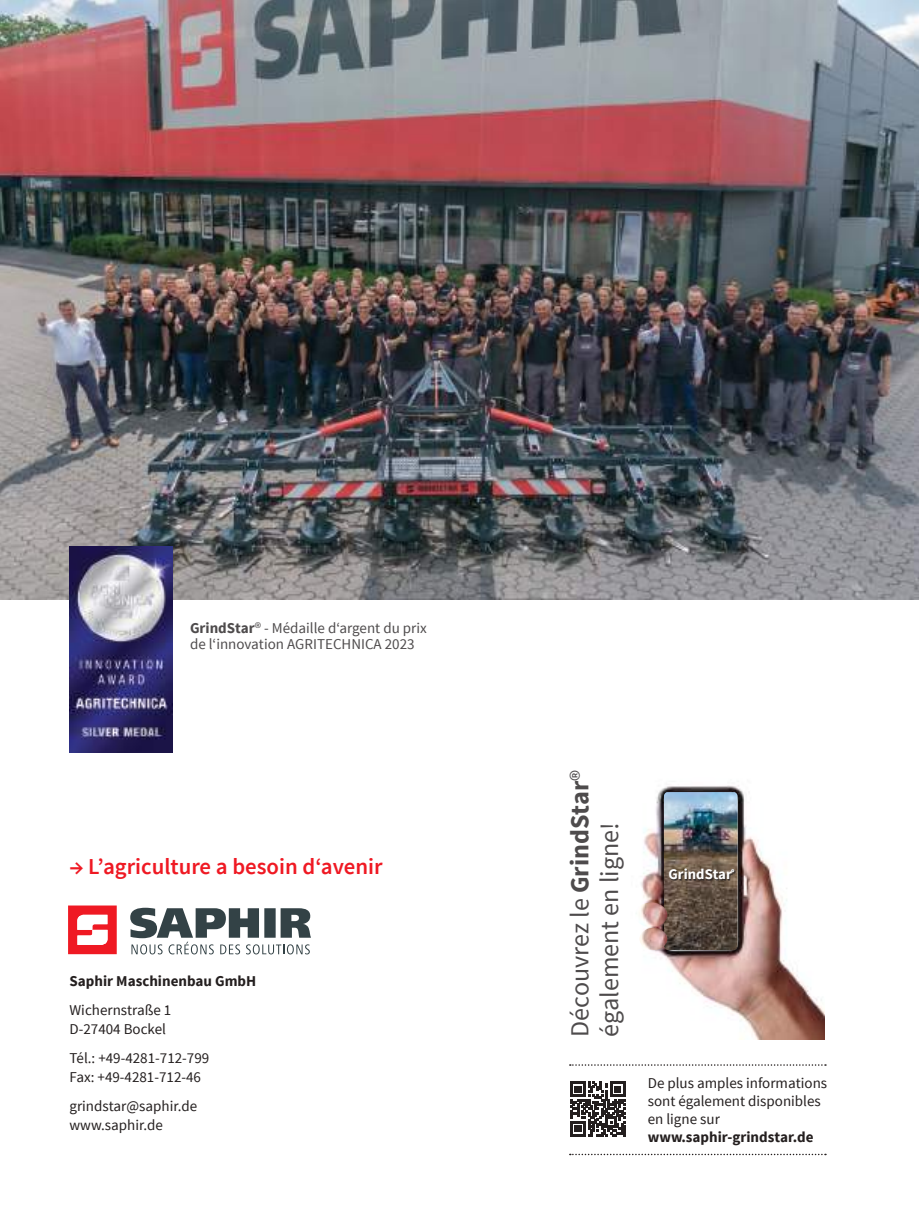
<style>
.page{position:relative;width:919px;height:1217px;background:#fff}
.page>*{position:absolute;margin:0;border:0;box-sizing:border-box;transform-origin:0 0}
.t1{font:25.95px/29.7px "Source Sans Pro";color:#4e4b4c}
.t2{font:600 22.8px "Source Sans Pro";color:#ef1923}
.t3{font:15px/19.5px "Source Sans Pro";color:#241f1f}
.t4{font:15px/16.5px "Source Sans Pro";color:#4e4b4c}
.t5{font:700 15px "Source Sans Pro";color:#241f1f}
.t6{font:700 14.7px "Source Sans Pro";color:#fff}
.t7{font:4.65px "Source Sans Pro";color:#4e4b4c}
.s1{font-weight:700}
</style>
<div class="page">
<img style="left:0;top:0;width:918px;height:599px">
<svg style="left:569px;top:1153px;width:256px;height:1px"></svg>
<svg style="left:569px;top:1064px;width:256px;height:1px"></svg>
<svg style="left:570px;top:1081px;width:55px;height:55px"></svg>
<img style="left:641px;top:785px;width:183px;height:254px">
<img style="left:664px;top:792px;width:73px;height:157px">
<img style="left:639px;top:902px;width:28px;height:25px">
<img style="left:640px;top:927px;width:27px;height:22px">
<div style="left:670px;top:869px;width:63px;height:11px;background:#241f1f;opacity:.75"></div>
<svg style="left:731px;top:868px;width:5px;height:6px"></svg>
<img style="left:69px;top:546px;width:103px;height:205px">
<svg style="left:68px;top:905px;width:49px;height:48px"></svg>
<svg style="left:130px;top:907px;width:181px;height:46px"></svg>
<p class="t4" style="left:190px;top:619px;width:238px"><span class="s1">GrindStar</span>® - Médaille d‘argent du prix de l‘innovation AGRITECHNICA 2023</p>
<h2 class="t2" style="left:69px;top:851px;width:314px">→ L’agriculture a besoin d‘avenir</h2>
<p class="t5" style="left:69px;top:971px;width:188px">Saphir Maschinenbau GmbH</p>
<p class="t3" style="left:69px;top:1000px;width:103px">Wichernstraße 1<br>D-27404 Bockel</p>
<p class="t3" style="left:69px;top:1048px;width:141px">Tél.: +49-4281-712-799<br>Fax: +49-4281-712-46</p>
<p class="t3" style="left:69px;top:1096px;width:129px">grindstar@saphir.de www.saphir.de</p>
<h1 class="t1" style="left:565px;top:1036px;width:268px;rotate:-90deg">Découvrez le <span class="s1">GrindStar</span>® également en ligne!</h1>
<p class="t6" style="left:668px;top:864px;width:65px">GrindStar</p>
<p class="t7" style="left:731px;top:868px;width:3px">®</p>
<p class="t3" style="left:647px;top:1074px;width:181px;line-height:18px">De plus amples informations sont également disponibles en ligne sur</p>
<p class="t5" style="left:647px;top:1127px;width:167px">www.saphir-grindstar.de</p>
</div>
